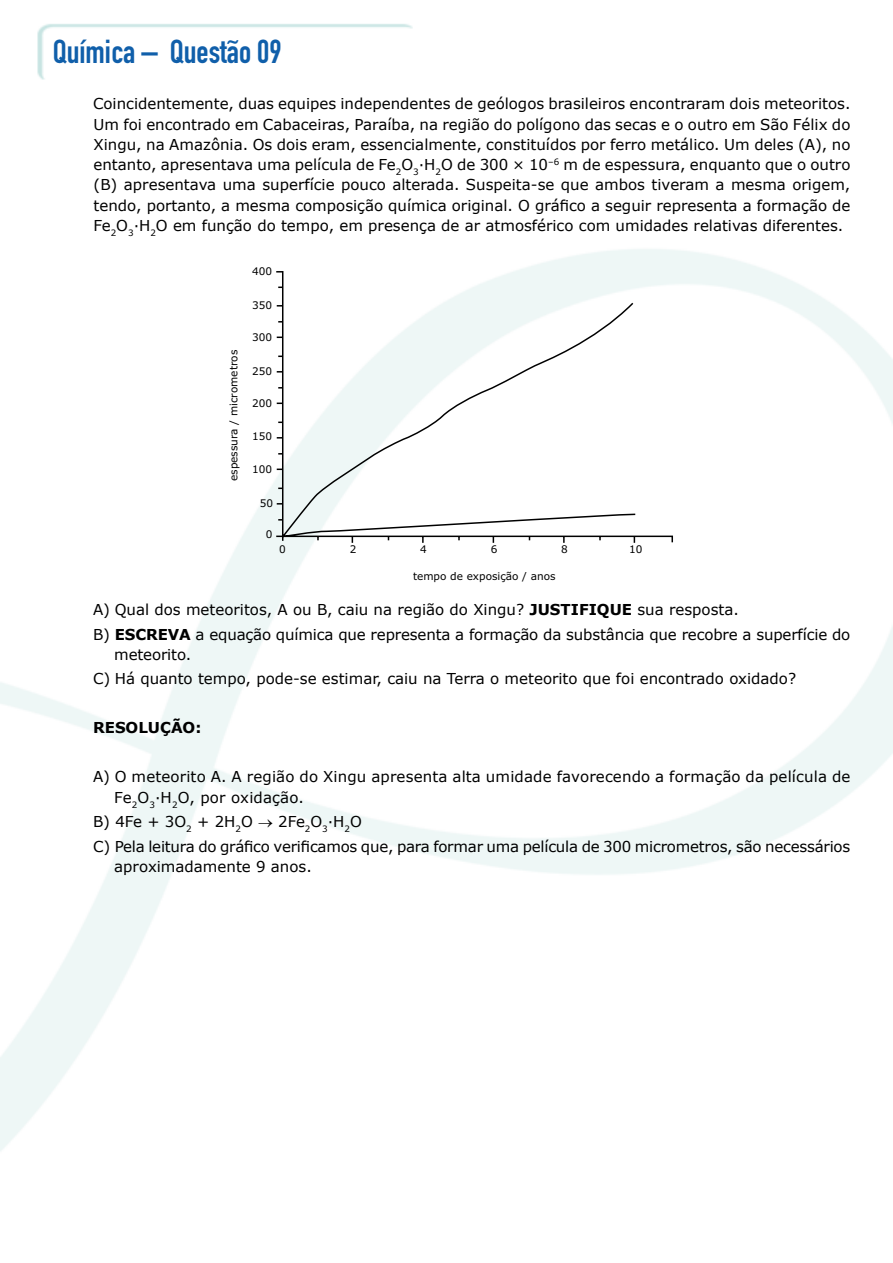
<style>
.page{position:relative;width:893px;height:1263px;background:#fff}
.page>*{position:absolute;margin:0;border:0;box-sizing:border-box;transform-origin:0 0}
.t1{font:32.7px "DIN Engschrift Std";color:#105faa}
.t2{font:15px/20.2px "Verdana";color:#000}
.t3{font:700 15px "Verdana";color:#000}
.t4{font:10.5px "Verdana";color:#000}
.s1{font-weight:700}
</style>
<div class="page">
<svg style="left:275px;top:270px;width:398px;height:274px"></svg>
<h1 class="t1" style="left:53px;top:33px;width:230px">Química – Questão 09</h1>
<p class="t2" style="left:93px;top:94px;width:759px;text-align:justify">Coincidentemente, duas equipes independentes de geólogos brasileiros encontraram dois meteoritos.<br>Um foi encontrado em Cabaceiras, Paraíba, na região do polígono das secas e o outro em São Félix do Xingu, na Amazônia. Os dois eram, essencialmente, constituídos por ferro metálico. Um deles (A), no entanto, apresentava uma película de Fe<sub>2</sub>O<sub>3</sub>·H<sub>2</sub>O de 300 × 10<sup>–6</sup> m de espessura, enquanto que o outro (B) apresentava uma superfície pouco alterada. Suspeita-se que ambos tiveram a mesma origem, tendo, portanto, a mesma composição química original. O gráfico a seguir representa a formação de Fe<sub>2</sub>O<sub>3</sub>·H<sub>2</sub>O em função do tempo, em presença de ar atmosférico com umidades relativas diferentes.</p>
<p class="t4" style="left:252px;top:264px;width:22px">400</p>
<p class="t4" style="left:252px;top:298px;width:22px">350</p>
<p class="t4" style="left:252px;top:330px;width:22px">300</p>
<p class="t4" style="left:252px;top:364px;width:22px">250</p>
<p class="t4" style="left:252px;top:396px;width:22px">200</p>
<p class="t4" style="left:252px;top:429px;width:22px">150</p>
<p class="t4" style="left:252px;top:462px;width:22px">100</p>
<p class="t4" style="left:260px;top:496px;width:15px">50</p>
<p class="t4" style="left:266px;top:527px;width:8px">0</p>
<p class="t4" style="left:279px;top:542px;width:8px">0</p>
<p class="t4" style="left:350px;top:542px;width:8px">2</p>
<p class="t4" style="left:420px;top:542px;width:8px">4</p>
<p class="t4" style="left:491px;top:542px;width:8px">6</p>
<p class="t4" style="left:561px;top:542px;width:8px">8</p>
<p class="t4" style="left:629px;top:542px;width:15px">10</p>
<p class="t4" style="left:226px;top:481px;width:133px;rotate:-90deg">espessura / micrometros</p>
<p class="t4" style="left:413px;top:569px;width:144px">tempo de exposição / anos</p>
<p class="t2" style="left:93px;top:597px;width:759px;line-height:24.6px">A) Qual dos meteoritos, A ou B, caiu na região do Xingu? <span class="s1">JUSTIFIQUE</span> sua resposta.<br>B) <span class="s1">ESCREVA</span> a equação química que representa a formação da substância que recobre a superfície do</p>
<p class="t2" style="left:93px;top:642px;width:705px;line-height:24.5px;text-indent:21px">meteorito.<br>C) Há quanto tempo, pode-se estimar, caiu na Terra o meteorito que foi encontrado oxidado?</p>
<p class="t3" style="left:93px;top:717px;width:110px">RESOLUÇÃO:</p>
<p class="t2" style="left:114px;top:767px;width:738px;text-indent:-21px">A) O meteorito A. A região do Xingu apresenta alta umidade favorecendo a formação da película de<br>Fe<sub>2</sub>O<sub>3</sub>·H<sub>2</sub>O, por oxidação.</p>
<p class="t2" style="left:93px;top:809px;width:759px;line-height:24.6px">B) 4Fe + 3O<sub>2</sub> + 2H<sub>2</sub>O → 2Fe<sub>2</sub>O<sub>3</sub>·H<sub>2</sub>O<br>C) Pela leitura do gráfico verificamos que, para formar uma película de 300 micrometros, são necessários</p>
<p class="t2" style="left:114px;top:856px;width:199px">aproximadamente 9 anos.</p>
</div>
